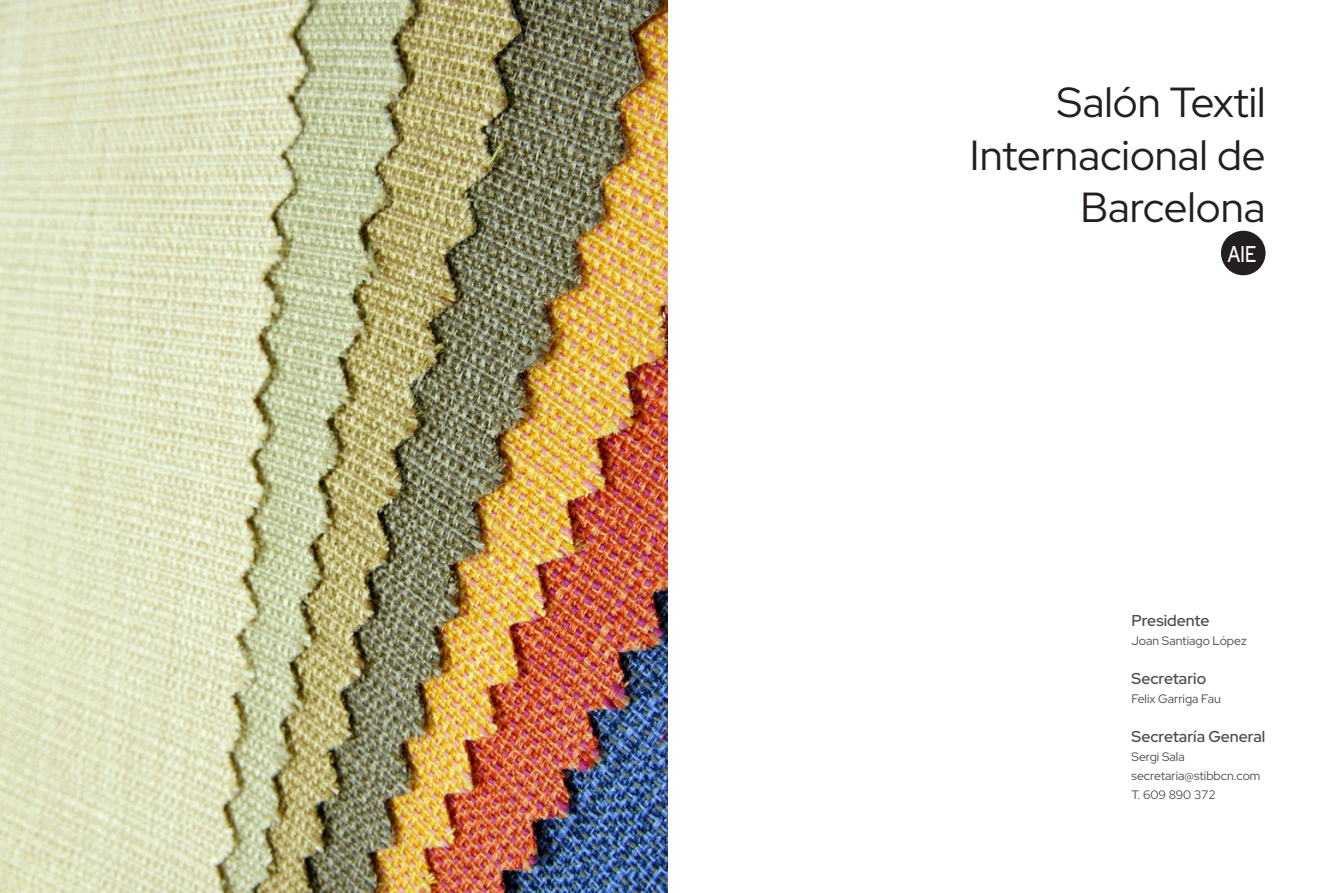
<style>
.page{position:relative;width:1340px;height:893px;background:#fff}
.page>*{position:absolute;margin:0;border:0;box-sizing:border-box;transform-origin:0 0}
.t1{font:42px/52.5px "Red Hat Display";color:#231f20;text-align:right}
.SALÓN{font:600 22.75px "Red Hat Display";color:#fff;scale:.78 1}
.intro_carta{font:600 15.75px "Red Hat Display";color:#4b4c4d}
.intro_carta-2{font:12.25px "Red Hat Display";color:#4b4c4d}
</style>
<div class="page">
<img style="left:0;top:0;width:667px;height:893px">
<div style="left:1220px;top:231px;width:45px;height:44px;background:#231f20;border-radius:50%"></div>
<p class="t1" style="left:1056px;top:75px;width:210px">Salón Textil</p>
<p class="t1" style="left:970px;top:128px;width:297px">Internacional de<br>Barcelona</p>
<p class="SALÓN" style="left:1227px;top:239px;width:38px">AIE</p>
<p class="intro_carta" style="left:1131px;top:610px;width:79px">Presidente</p>
<p class="intro_carta-2" style="left:1131px;top:633px;width:117px">Joan Santiago López</p>
<p class="intro_carta" style="left:1131px;top:668px;width:76px">Secretario</p>
<p class="intro_carta-2" style="left:1131px;top:691px;width:91px">Felix Garriga Fau</p>
<p class="intro_carta" style="left:1131px;top:726px;width:135px">Secretaría General</p>
<p class="intro_carta-2" style="left:1131px;top:748px;width:55px">Sergi Sala</p>
<p class="intro_carta-2" style="left:1131px;top:768px;width:130px">secretaria@stibbcn.com</p>
<p class="intro_carta-2" style="left:1131px;top:787px;width:86px">T. 609 890 372</p>
</div>
